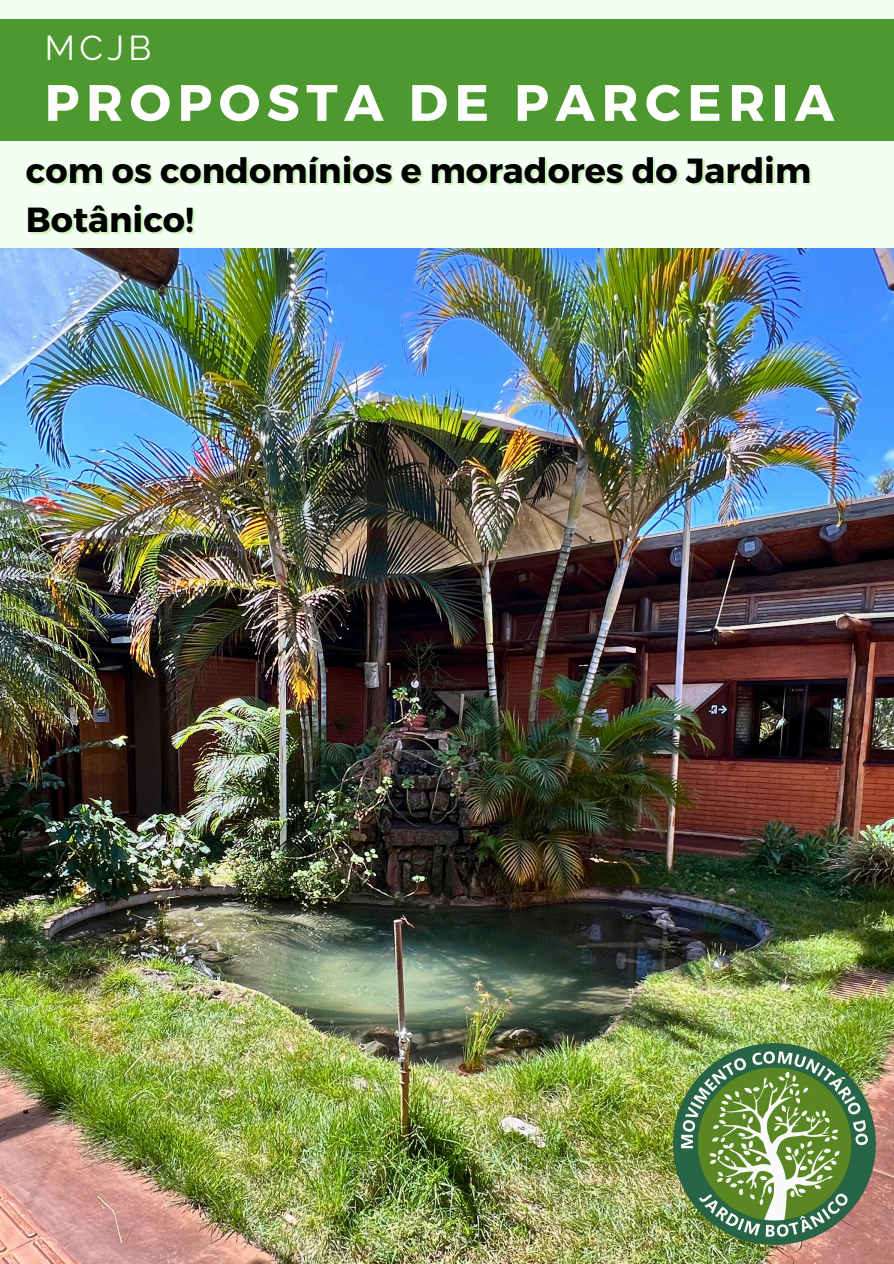
<style>
.page{position:relative;width:894px;height:1264px;background:#fff}
.page>*{position:absolute;margin:0;border:0;box-sizing:border-box;transform-origin:0 0}
.t1{font:700 51.15px "Montserrat";letter-spacing:.13em;color:#fff}
.t2{font:700 34.8px "Montserrat";color:#000}
.t3{font:34.35px "Raleway";color:#fff}
</style>
<div class="page">
<div style="left:0;top:0;width:893px;height:1263px;background:#f3fff2"></div>
<div style="left:0;top:20px;width:893px;height:121px;background:#4d9930"></div>
<img style="left:0;top:248px;width:893px;height:1015px">
<img style="left:673px;top:1043px;width:202px;height:201px">
<h1 class="t3" style="left:45px;top:28px;width:108px">MCJB</h1>
<p class="t1" style="left:45px;top:69px;width:790px">PROPOSTA DE PARCERIA</p>
<h2 class="t2" style="left:26px;top:148px;width:786px">com os condomínios e moradores do Jardim</h2>
<p class="t2" style="left:26px;top:197px;width:169px">Botânico!</p>
</div>
